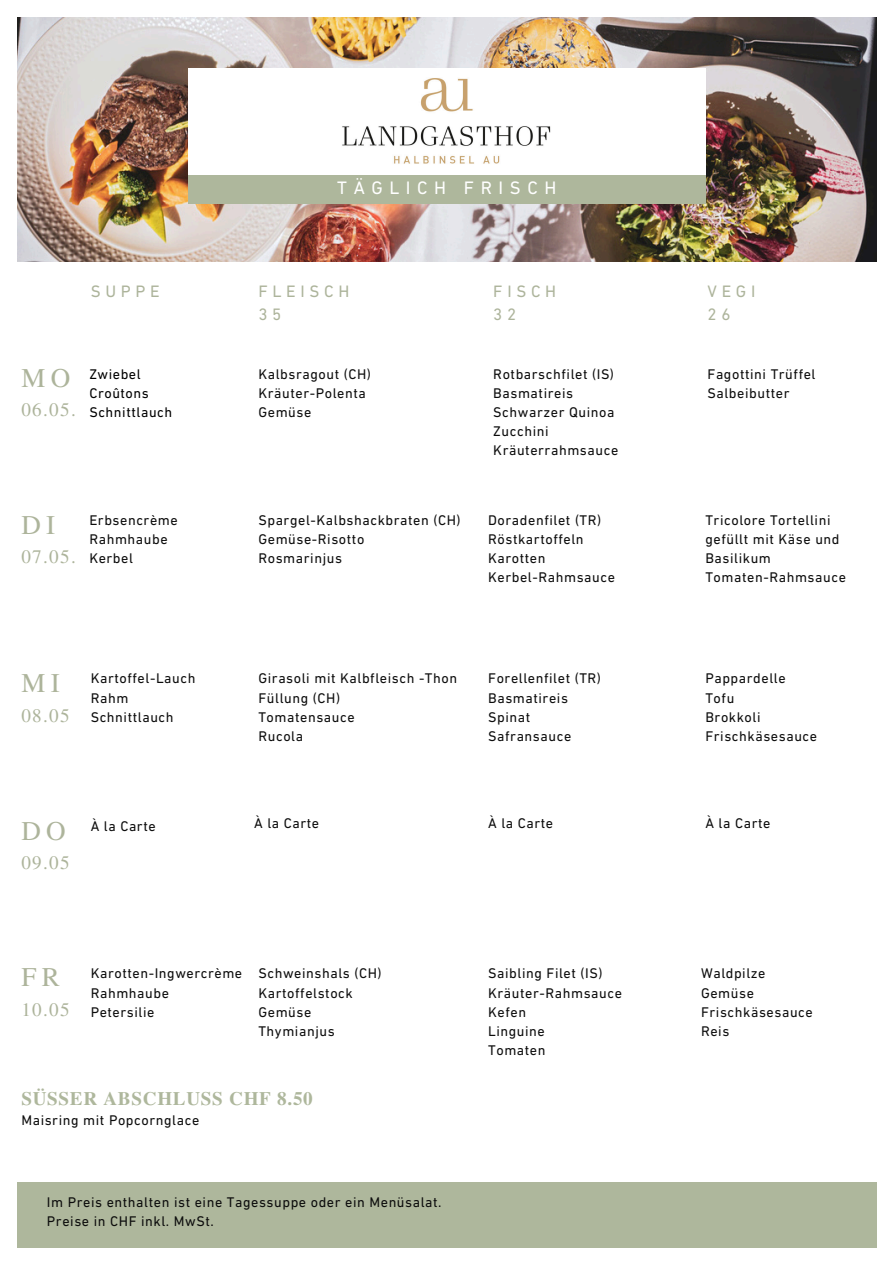
<style>
.page{position:relative;width:894px;height:1264px;background:#fff}
.page>*{position:absolute;margin:0;border:0;box-sizing:border-box;transform-origin:0 0}
.t1{font:27px "Te X Gyre Termes";letter-spacing:.2em;color:#adb49b}
.t2{font:19.05px "Te X Gyre Termes";letter-spacing:.07em;color:#adb49b}
.t3{font:700 19.05px "Te X Gyre Termes";letter-spacing:.04em;color:#aeb79c}
.t4{font:18.3px "DIN Next LT Pro";letter-spacing:.36em;color:#fff}
.t5{font:16.8px/22.5px "DIN Next LT Pro";letter-spacing:.28em;color:#adb49b}
.t6{font:14.25px/19.2px "DIN Next LT Pro";letter-spacing:.04em;color:#0c0c0c}
.t7{font:14.25px "Lato";letter-spacing:.04em;color:#0c0c0c}
.t8{font:14.25px "DIN Next LT Pro";letter-spacing:.04em;color:#000}
</style>
<div class="page">
<img style="left:17px;top:17px;width:858px;height:244px">
<img style="left:188px;top:69px;width:516px;height:134px">
<p class="t4" style="left:337px;top:180px;width:220px">TÄGLICH FRISCH</p>
<p class="t5" style="left:91px;top:282px;width:70px">SUPPE</p>
<p class="t5" style="left:493px;top:282px;width:64px">FISCH<br>3 2</p>
<p class="t5" style="left:707px;top:282px;width:49px">VEGI<br>2 6</p>
<p class="t5" style="left:258px;top:282px;width:93px">FLEISCH<br>3 5</p>
<p class="t1" style="left:21px;top:358px;width:50px">MO</p>
<p class="t2" style="left:21px;top:396px;width:56px">06.05.</p>
<p class="t8" style="left:89px;top:368px;width:53px">Zwiebel</p>
<p class="t8" style="left:89px;top:387px;width:61px">Croûtons</p>
<p class="t8" style="left:89px;top:406px;width:84px">Schnittlauch</p>
<p class="t6" style="left:258px;top:365px;width:114px">Kalbsragout (CH)</p>
<p class="t6" style="left:258px;top:385px;width:109px">Kräuter-Polenta</p>
<p class="t6" style="left:258px;top:404px;width:54px">Gemüse</p>
<p class="t6" style="left:493px;top:365px;width:122px">Rotbarschfilet (IS)</p>
<p class="t6" style="left:493px;top:385px;width:81px">Basmatireis</p>
<p class="t6" style="left:493px;top:404px;width:123px">Schwarzer Quinoa</p>
<p class="t6" style="left:493px;top:423px;width:57px">Zucchini</p>
<p class="t6" style="left:493px;top:442px;width:126px">Kräuterrahmsauce</p>
<p class="t6" style="left:707px;top:365px;width:109px">Fagottini Trüffel</p>
<p class="t6" style="left:707px;top:385px;width:83px">Salbeibutter</p>
<p class="t1" style="left:21px;top:505px;width:35px">DI</p>
<p class="t2" style="left:21px;top:543px;width:56px">07.05.</p>
<h3 class="t6" style="left:89px;top:511px;width:90px">Erbsencrème</h3>
<h3 class="t6" style="left:89px;top:530px;width:80px">Rahmhaube</h3>
<h2 class="t6" style="left:89px;top:550px;width:45px">Kerbel</h2>
<p class="t6" style="left:258px;top:511px;width:204px">Spargel-Kalbshackbraten (CH)</p>
<p class="t6" style="left:258px;top:530px;width:107px">Gemüse-Risotto</p>
<p class="t6" style="left:258px;top:550px;width:85px">Rosmarinjus</p>
<p class="t6" style="left:488px;top:511px;width:115px">Doradenfilet (TR)</p>
<p class="t6" style="left:488px;top:530px;width:97px">Röstkartoffeln</p>
<p class="t6" style="left:488px;top:550px;width:59px">Karotten</p>
<p class="t6" style="left:488px;top:569px;width:128px">Kerbel-Rahmsauce</p>
<h2 class="t6" style="left:705px;top:511px;width:136px">Tricolore Tortellini gefüllt mit Käse und<br>Basilikum</h2>
<p class="t6" style="left:705px;top:569px;width:142px">Tomaten-Rahmsauce</p>
<p class="t1" style="left:21px;top:664px;width:40px">MI</p>
<p class="t2" style="left:21px;top:701px;width:50px">08.05</p>
<p class="t6" style="left:91px;top:670px;width:106px">Kartoffel-Lauch</p>
<p class="t6" style="left:91px;top:689px;width:39px">Rahm</p>
<p class="t6" style="left:91px;top:708px;width:84px">Schnittlauch</p>
<p class="t1" style="left:21px;top:811px;width:46px">DO</p>
<p class="t2" style="left:21px;top:848px;width:50px">09.05</p>
<p class="t6" style="left:91px;top:817px;width:67px">À la Carte</p>
<h1 class="t6" style="left:258px;top:670px;width:200px">Girasoli mit Kalbfleisch -Thon<br>Füllung (CH)</h1>
<p class="t6" style="left:258px;top:708px;width:98px">Tomatensauce</p>
<p class="t6" style="left:258px;top:727px;width:46px">Rucola</p>
<p class="t6" style="left:254px;top:814px;width:67px">À la Carte</p>
<p class="t6" style="left:488px;top:670px;width:114px">Forellenfilet (TR)</p>
<p class="t6" style="left:488px;top:689px;width:81px">Basmatireis</p>
<p class="t6" style="left:488px;top:708px;width:44px">Spinat</p>
<h2 class="t6" style="left:488px;top:727px;width:85px">Safransauce</h2>
<p class="t6" style="left:705px;top:670px;width:82px">Pappardelle</p>
<p class="t6" style="left:705px;top:689px;width:30px">Tofu</p>
<p class="t6" style="left:705px;top:708px;width:57px">Brokkoli</p>
<p class="t6" style="left:705px;top:727px;width:113px">Frischkäsesauce</p>
<p class="t6" style="left:488px;top:814px;width:67px">À la Carte</p>
<p class="t6" style="left:705px;top:814px;width:67px">À la Carte</p>
<p class="t1" style="left:21px;top:957px;width:40px">FR</p>
<p class="t2" style="left:21px;top:995px;width:50px">10.05</p>
<p class="t6" style="left:91px;top:965px;width:153px">Karotten-Ingwercrème</p>
<p class="t6" style="left:91px;top:984px;width:80px">Rahmhaube</p>
<p class="t6" style="left:91px;top:1003px;width:65px">Petersilie</p>
<p class="t6" style="left:258px;top:965px;width:125px">Schweinshals (CH)</p>
<h2 class="t6" style="left:258px;top:984px;width:96px">Kartoffelstock</h2>
<p class="t6" style="left:258px;top:1003px;width:54px">Gemüse</p>
<p class="t6" style="left:258px;top:1022px;width:78px">Thymianjus</p>
<p class="t6" style="left:488px;top:965px;width:116px">Saibling Filet (IS)</p>
<p class="t6" style="left:488px;top:984px;width:135px">Kräuter-Rahmsauce</p>
<p class="t6" style="left:488px;top:1003px;width:39px">Kefen</p>
<p class="t6" style="left:488px;top:1022px;width:58px">Linguine</p>
<p class="t6" style="left:488px;top:1041px;width:59px">Tomaten</p>
<h2 class="t6" style="left:700px;top:965px;width:66px">Waldpilze</h2>
<p class="t6" style="left:700px;top:984px;width:54px">Gemüse</p>
<p class="t6" style="left:700px;top:1003px;width:113px">Frischkäsesauce</p>
<p class="t6" style="left:700px;top:1022px;width:30px">Reis</p>
<p class="t3" style="left:21px;top:1083px;width:293px">SÜSSER ABSCHLUSS CHF 8.50</p>
<p class="t6" style="left:21px;top:1111px;width:179px">Maisring mit Popcornglace</p>
<p class="t6" style="left:47px;top:1193px;width:396px">Im Preis enthalten ist eine Tagessuppe oder ein Menüsalat.</p>
<p class="t6" style="left:47px;top:1213px;width:168px">Preise in CHF inkl. MwSt.</p>
<p class="t7" style="left:30px;top:1198px;width:397px">Im Preis enthalten ist eine Tagessuppe oder ein Menüsalat</p>
<p class="t7" style="left:30px;top:1218px;width:177px">Preise in CHF inkl. MwST.</p>
</div>
